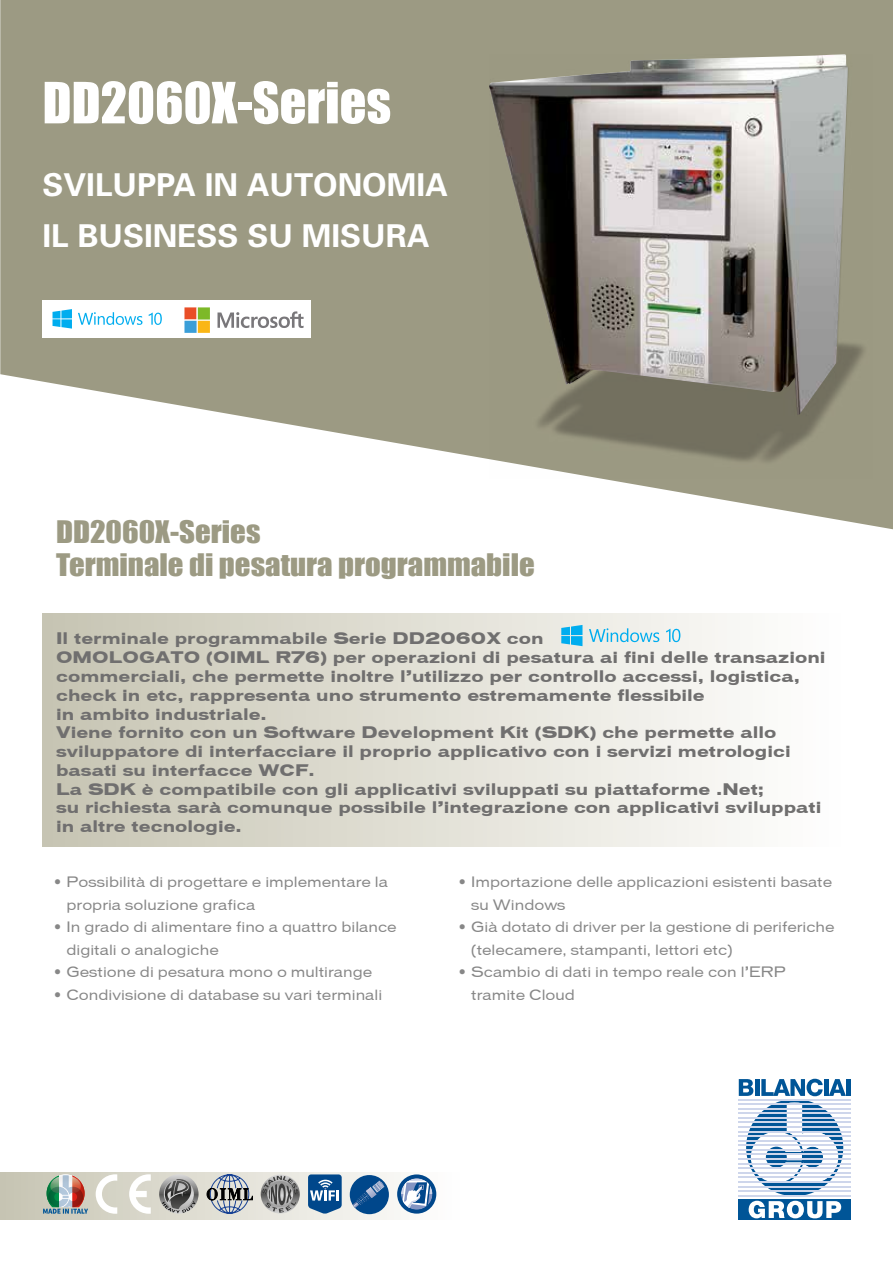
<style>
.page{position:relative;width:893px;height:1263px;background:#fff}
.page>*{position:absolute;margin:0;border:0;box-sizing:border-box;transform-origin:0 0}
.t1{font:52.5px "Impact";color:#fff}
.t2{font:700 31.5px/50.6px "Univers";color:#fff}
.t3{font:28.5px/33px "Impact";color:#9c9a83;scale:1.08 1}
.t4{font:15px/18.8px "Vonnes Bold Extended";color:#706f6f}
.t5{font:13.5px/22.5px "Vonnes Book Extended";color:#878787}
</style>
<div class="page">
<div style="left:43px;top:614px;width:807px;height:232px;background:linear-gradient(to right,#c7c4b2,#fff)"></div>
<svg style="left:0;top:0;width:893px;height:529px;fill:#9c9a83"></svg>
<svg style="left:746px;top:1099px;width:97px;height:97px"></svg>
<svg style="left:751px;top:1102px;width:87px;height:79px"></svg>
<div style="left:739px;top:1199px;width:112px;height:21px;background:#005597"></div>
<svg style="left:749px;top:1201px;width:92px;height:17px"></svg>
<svg style="left:739px;top:1079px;width:14px;height:17px"></svg>
<hr style="left:755px;top:1079px;width:4px;height:17px;background:#005597">
<svg style="left:761px;top:1079px;width:62px;height:17px"></svg>
<hr style="left:824px;top:1079px;width:4px;height:17px;background:#005597">
<svg style="left:829px;top:1079px;width:17px;height:17px"></svg>
<div style="left:846px;top:1079px;width:5px;height:17px;background:#005597"></div>
<hr style="left:739px;top:1099px;width:112px;height:1px;background:#ced6eb">
<hr style="left:739px;top:1103px;width:112px;height:2px;background:#ced6eb">
<hr style="left:739px;top:1108px;width:112px;height:1px;background:#ced6eb">
<hr style="left:739px;top:1112px;width:112px;height:2px;background:#ced6eb">
<hr style="left:739px;top:1117px;width:112px;height:2px;background:#ced6eb">
<hr style="left:739px;top:1121px;width:112px;height:2px;background:#ced6eb">
<hr style="left:739px;top:1126px;width:112px;height:2px;background:#ced6eb">
<hr style="left:739px;top:1131px;width:112px;height:1px;background:#ced6eb">
<hr style="left:739px;top:1135px;width:112px;height:2px;background:#ced6eb">
<hr style="left:739px;top:1140px;width:112px;height:1px;background:#ced6eb">
<hr style="left:739px;top:1144px;width:112px;height:2px;background:#ced6eb">
<hr style="left:739px;top:1149px;width:112px;height:2px;background:#ced6eb">
<hr style="left:739px;top:1153px;width:112px;height:2px;background:#ced6eb">
<hr style="left:739px;top:1158px;width:112px;height:2px;background:#ced6eb">
<hr style="left:739px;top:1163px;width:112px;height:1px;background:#ced6eb">
<hr style="left:739px;top:1167px;width:112px;height:2px;background:#ced6eb">
<hr style="left:739px;top:1172px;width:112px;height:2px;background:#ced6eb">
<hr style="left:739px;top:1176px;width:112px;height:2px;background:#ced6eb">
<hr style="left:739px;top:1181px;width:112px;height:2px;background:#ced6eb">
<hr style="left:739px;top:1185px;width:112px;height:2px;background:#ced6eb">
<hr style="left:739px;top:1190px;width:112px;height:2px;background:#ced6eb">
<hr style="left:739px;top:1195px;width:112px;height:1px;background:#ced6eb">
<svg style="left:666px;top:629px;width:14px;height:14px"></svg>
<svg style="left:589px;top:628px;width:71px;height:15px"></svg>
<svg style="left:561px;top:625px;width:21px;height:21px"></svg>
<div style="left:43px;top:301px;width:268px;height:37px;background:#fff"></div>
<svg style="left:184px;top:307px;width:120px;height:26px"></svg>
<svg style="left:149px;top:312px;width:13px;height:13px"></svg>
<svg style="left:78px;top:312px;width:65px;height:13px"></svg>
<svg style="left:53px;top:309px;width:19px;height:20px"></svg>
<img style="left:489px;top:54px;width:383px;height:424px">
<img style="left:489px;top:54px;width:359px;height:361px">
<div style="left:0;top:1172px;width:465px;height:47px;background:linear-gradient(to right,#c8c5b3,#fcfdfd)"></div>
<svg style="left:261px;top:1174px;width:39px;height:39px"></svg>
<svg style="left:262px;top:1176px;width:36px;height:37px"></svg>
<svg style="left:308px;top:1174px;width:34px;height:40px"></svg>
<svg style="left:397px;top:1174px;width:39px;height:39px"></svg>
<svg style="left:401px;top:1178px;width:31px;height:31px"></svg>
<div style="left:350px;top:1175px;width:39px;height:39px;background:#00478b;border-radius:50%"></div>
<svg style="left:353px;top:1180px;width:33px;height:28px"></svg>
<svg style="left:43px;top:1174px;width:45px;height:39px;background:#9ea096"></svg>
<svg style="left:159px;top:1174px;width:40px;height:40px"></svg>
<svg style="left:162px;top:1179px;width:33px;height:34px"></svg>
<svg style="left:207px;top:1174px;width:46px;height:40px;background:#9ea4aa"></svg>
<svg style="left:96px;top:1174px;width:21px;height:40px"></svg>
<svg style="left:129px;top:1174px;width:22px;height:40px"></svg>
<h1 class="t1" style="left:43px;top:62px;width:350px">DD2060X-Series</h1>
<h2 class="t2" style="left:43px;top:159px;width:407px">SVILUPPA IN AUTONOMIA<br>IL BUSINESS SU MISURA</h2>
<h3 class="t3" style="left:56px;top:515px;width:445px">DD2060X-Series<br>Terminale di pesatura programmabile</h3>
<p class="t4" style="left:56px;top:629px;width:771px">Il terminale programmabile Serie DD2060X con<br>OMOLOGATO (OIML R76) per operazioni di pesatura ai fini delle transazioni commerciali, che permette inoltre l’utilizzo per controllo accessi, logistica, check in etc, rappresenta uno strumento estremamente flessibile<br>in ambito industriale.<br>Viene fornito con un Software Development Kit (SDK) che permette allo sviluppatore di interfacciare il proprio applicativo con i servizi metrologici basati su interfacce WCF.<br>La SDK è compatibile con gli applicativi sviluppati su piattaforme .Net;<br>su richiesta sarà comunque possibile l’integrazione con applicativi sviluppati in altre tecnologie.</p>
<p class="t5" style="left:66px;top:871px;width:323px;text-indent:-12px">• Possibilità di progettare e implementare la propria soluzione grafica</p>
<p class="t5" style="left:66px;top:916px;width:332px;text-indent:-12px">• In grado di alimentare fino a quattro bilance digitali o analogiche</p>
<p class="t5" style="left:54px;top:961px;width:319px">• Gestione di pesatura mono o multirange</p>
<p class="t5" style="left:54px;top:983px;width:329px">• Condivisione di database su vari terminali</p>
<p class="t5" style="left:471px;top:871px;width:362px;text-indent:-12px">• Importazione delle applicazioni esistenti basate su Windows</p>
<p class="t5" style="left:471px;top:916px;width:365px;text-indent:-12px">• Già dotato di driver per la gestione di periferiche (telecamere, stampanti, lettori etc)</p>
<p class="t5" style="left:471px;top:961px;width:316px;text-indent:-12px">• Scambio di dati in tempo reale con l’ERP tramite Cloud</p>
</div>
